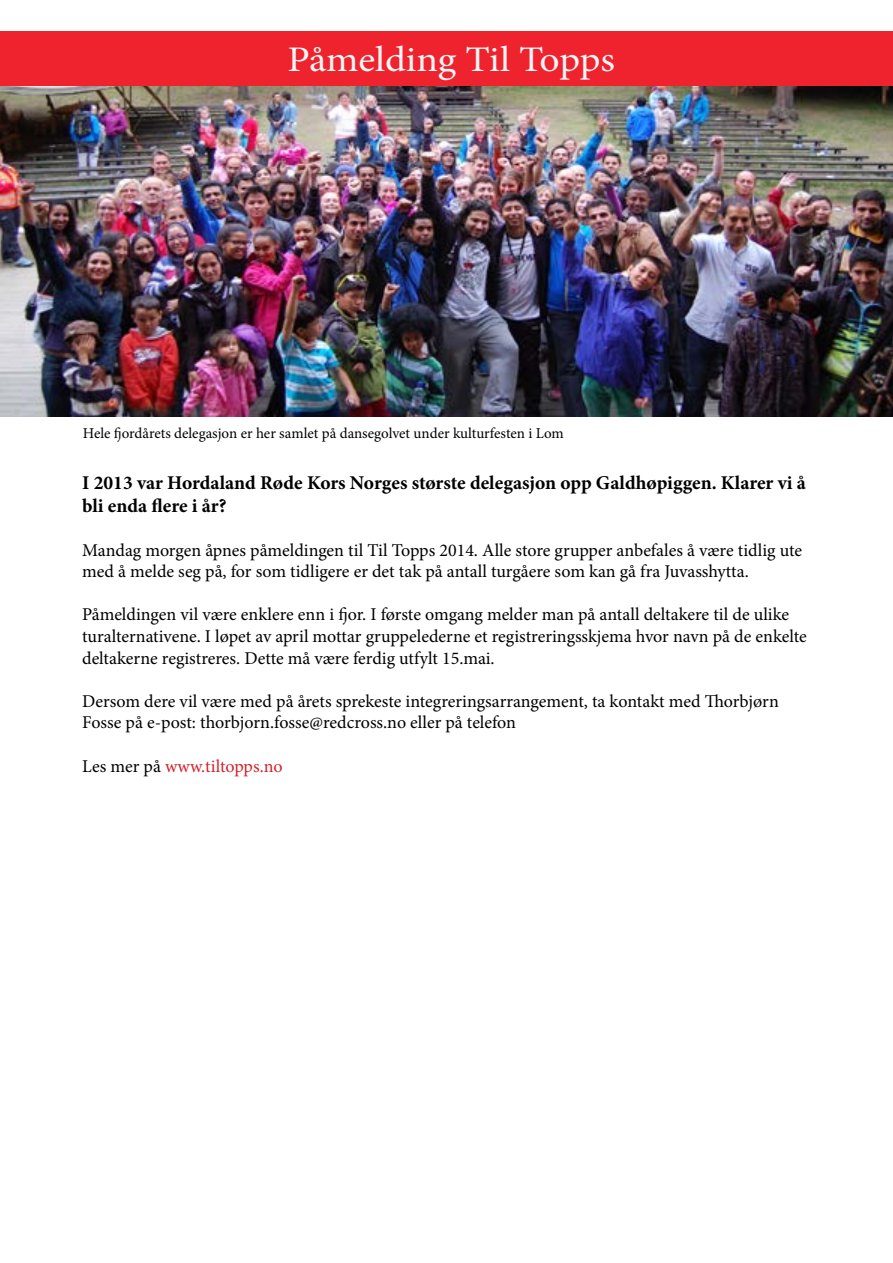
<style>
.page{position:relative;width:893px;height:1263px;background:#fff}
.page>*{position:absolute;margin:0;border:0;box-sizing:border-box;transform-origin:0 0}
.t1{font:36px "Minion Pro";letter-spacing:-.005em;color:#f6f6f6;scale:1.1 1}
.t2{font:700 19.5px/23.4px "Minion Pro";color:#000}
.t3{font:18px/21.6px "Minion Pro";color:#000}
.t4{font:18px "Minion Pro";color:#d2232a}
.t5{font:15px "Minion Pro";color:#000}
.s1{color:#000}
</style>
<div class="page">
<div style="left:0;top:31px;width:893px;height:55px;background:#ef232d"></div>
<img style="left:0;top:86px;width:893px;height:330px">
<h1 class="t1" style="left:288px;top:35px;width:299px">Påmelding Til Topps</h1>
<p class="t5" style="left:83px;top:423px;width:482px">Hele fjordårets delegasjon er her samlet på dansegolvet under kulturfesten i Lom</p>
<p class="t2" style="left:82px;top:471px;width:725px">I 2013 var Hordaland Røde Kors Norges største delegasjon opp Galdhøpiggen. Klarer vi å bli enda flere i år?</p>
<p class="t3" style="left:82px;top:539px;width:721px">Mandag morgen åpnes påmeldingen til Til Topps 2014. Alle store grupper anbefales å være tidlig ute med å melde seg på, for som tidligere er det tak på antall turgåere som kan gå fra Juvasshytta.</p>
<p class="t3" style="left:82px;top:604px;width:726px">Påmeldingen vil være enklere enn i fjor. I første omgang melder man på antall deltakere til de ulike turalternativene. I løpet av april mottar gruppelederne et registreringsskjema hvor navn på de enkelte deltakerne registreres. Dette må være ferdig utfylt 15.mai.</p>
<p class="t3" style="left:82px;top:690px;width:698px">Dersom dere vil være med på årets sprekeste integreringsarrangement, ta kontakt med Thorbjørn<br>Fosse på e-post: thorbjorn.fosse@redcross.no eller på telefon</p>
<p class="t4" style="left:82px;top:754px;width:202px"><span class="s1">Les mer på</span> www.tiltopps.no</p>
</div>
